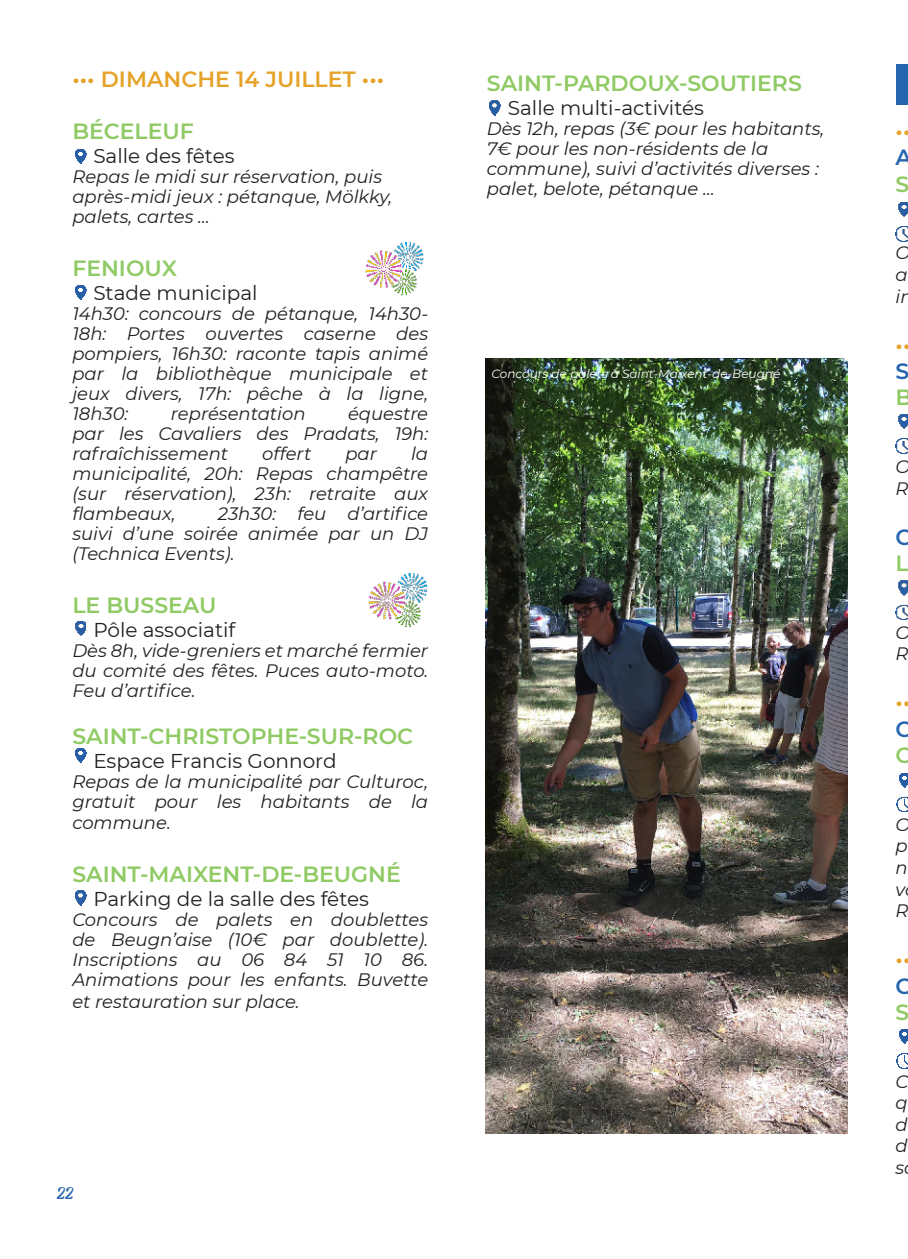
<style>
.page{position:relative;width:908px;height:1259px;background:#fff}
.page>*{position:absolute;margin:0;border:0;box-sizing:border-box;transform-origin:0 0}
.t1{font:600 22px "Montserrat";color:#8fca64}
.t2{font:600 22px "Montserrat";color:#e6a329}
.t3{font:600 22px "Montserrat";color:#2565ae}
.t4{font:20px "Montserrat";color:#231f20}
.t5{font:italic 18px/20px "Montserrat";color:#231f20;text-align:justify}
.t6{font:16px "Allora";color:#2565ae}
.t7{font:italic 12px "Montserrat";color:#fff}
</style>
<div class="page">
<img style="left:75px;top:890px;width:12px;height:15px">
<img style="left:368px;top:572px;width:60px;height:55px">
<img style="left:365px;top:241px;width:59px;height:55px">
<img style="left:75px;top:149px;width:12px;height:14px">
<img style="left:75px;top:621px;width:10px;height:15px">
<img style="left:75px;top:748px;width:12px;height:15px">
<img style="left:489px;top:100px;width:12px;height:15px">
<img style="left:75px;top:285px;width:12px;height:15px">
<img style="left:485px;top:358px;width:362px;height:775px">
<div style="left:896px;top:64px;width:11px;height:41px;background:#2565ae"></div>
<img style="left:898px;top:202px;width:9px;height:15px">
<img style="left:895px;top:226px;width:12px;height:15px">
<img style="left:898px;top:414px;width:9px;height:15px">
<img style="left:895px;top:438px;width:12px;height:15px">
<img style="left:898px;top:580px;width:9px;height:15px">
<img style="left:895px;top:604px;width:12px;height:15px">
<img style="left:899px;top:773px;width:8px;height:14px">
<img style="left:896px;top:796px;width:11px;height:16px">
<img style="left:899px;top:1029px;width:8px;height:15px">
<img style="left:896px;top:1053px;width:11px;height:15px">
<p class="t2" style="left:72px;top:63px;width:313px">••• DIMANCHE 14 JUILLET •••</p>
<p class="t1" style="left:72px;top:116px;width:123px">BÉCELEUF</p>
<p class="t4" style="left:93px;top:142px;width:143px">Salle des fêtes</p>
<p class="t5" style="left:72px;top:166px;width:321px;text-align:left">Repas le midi sur réservation, puis après-midi jeux : pétanque, Mölkky, palets, cartes …</p>
<p class="t1" style="left:72px;top:253px;width:106px">FENIOUX</p>
<p class="t4" style="left:93px;top:279px;width:166px">Stade municipal</p>
<p class="t5" style="left:72px;top:303px;width:357px">14h30: concours de pétanque, 14h30- 18h: Portes ouvertes caserne des pompiers, 16h30: raconte tapis animé par la bibliothèque municipale et jeux divers, 17h: pêche à la ligne, 18h30:</p>
<p class="t5" style="left:171px;top:403px;width:136px">représentation</p>
<p class="t5" style="left:72px;top:403px;width:357px;text-indent:275px">équestre par les Cavaliers des Pradats, 19h: rafraîchissement</p>
<p class="t5" style="left:262px;top:443px;width:50px">offert</p>
<p class="t5" style="left:345px;top:443px;width:33px">par</p>
<p class="t5" style="left:72px;top:443px;width:357px;text-indent:338px">la municipalité, 20h: Repas champêtre (sur réservation), 23h: retraite aux flambeaux,</p>
<p class="t5" style="left:72px;top:503px;width:357px;text-indent:145px">23h30: feu d’artifice suivi d’une soirée animée par un DJ (Technica Events).</p>
<p class="t1" style="left:72px;top:589px;width:146px">LE BUSSEAU</p>
<p class="t4" style="left:93px;top:616px;width:143px">Pôle associatif</p>
<p class="t5" style="left:72px;top:640px;width:357px">Dès 8h, vide-greniers et marché fermier du comité des fêtes. Puces auto-moto.<br>Feu d’artifice.</p>
<p class="t1" style="left:72px;top:720px;width:342px">SAINT-CHRISTOPHE-SUR-ROC</p>
<p class="t4" style="left:93px;top:746px;width:245px">Espace Francis Gonnord</p>
<p class="t5" style="left:72px;top:770px;width:357px;line-height:20.8px">Repas de la municipalité par Culturoc, gratuit pour les habitants de la commune.</p>
<p class="t1" style="left:72px;top:858px;width:330px">SAINT-MAIXENT-DE-BEUGNÉ</p>
<p class="t4" style="left:93px;top:885px;width:277px">Parking de la salle des fêtes</p>
<p class="t5" style="left:72px;top:908px;width:357px">Concours de palets en doublettes de Beugn’aise (10€ par doublette).<br>Inscriptions au 06 84 51 10 86.<br>Animations pour les enfants. Buvette et restauration sur place.</p>
<p class="t1" style="left:486px;top:67px;width:316px">SAINT-PARDOUX-SOUTIERS</p>
<p class="t4" style="left:507px;top:94px;width:197px">Salle multi-activités</p>
<p class="t5" style="left:486px;top:118px;width:339px;text-align:left">Dès 12h, repas (3€ pour les habitants, 7€ pour les non-résidents de la commune), suivi d’activités diverses : palet, belote, pétanque …</p>
<p class="t7" style="left:491px;top:365px;width:290px">Concours de palets à Saint-Maixent-de-Beugné</p>
<p class="t6" style="left:56px;top:1184px;width:18px">22</p>
<p class="t2" style="left:895px;top:115px;width:16px">••</p>
<p class="t3" style="left:895px;top:142px;width:18px">A</p>
<p class="t1" style="left:895px;top:168px;width:15px">S</p>
<p class="t5" style="left:895px;top:241px;width:19px;line-height:21.6px;text-align:left">O a in</p>
<p class="t2" style="left:895px;top:329px;width:16px">••</p>
<p class="t3" style="left:895px;top:355px;width:15px">S</p>
<p class="t1" style="left:895px;top:382px;width:18px">B</p>
<p class="t5" style="left:895px;top:455px;width:17px;line-height:21.6px">O<br>R</p>
<p class="t3" style="left:895px;top:521px;width:17px">C</p>
<p class="t1" style="left:895px;top:547px;width:15px">L</p>
<p class="t5" style="left:895px;top:621px;width:17px;line-height:21.6px">O<br>R</p>
<p class="t2" style="left:895px;top:687px;width:16px">••</p>
<p class="t3" style="left:895px;top:713px;width:17px">C</p>
<p class="t1" style="left:895px;top:739px;width:17px">C</p>
<p class="t5" style="left:895px;top:813px;width:17px;line-height:21.6px;text-align:left">O p n v<br>R</p>
<p class="t2" style="left:895px;top:943px;width:16px">••</p>
<p class="t3" style="left:895px;top:970px;width:17px">C</p>
<p class="t1" style="left:895px;top:996px;width:15px">S</p>
<p class="t5" style="left:895px;top:1069px;width:14px;line-height:21.6px">C q d d s</p>
</div>
